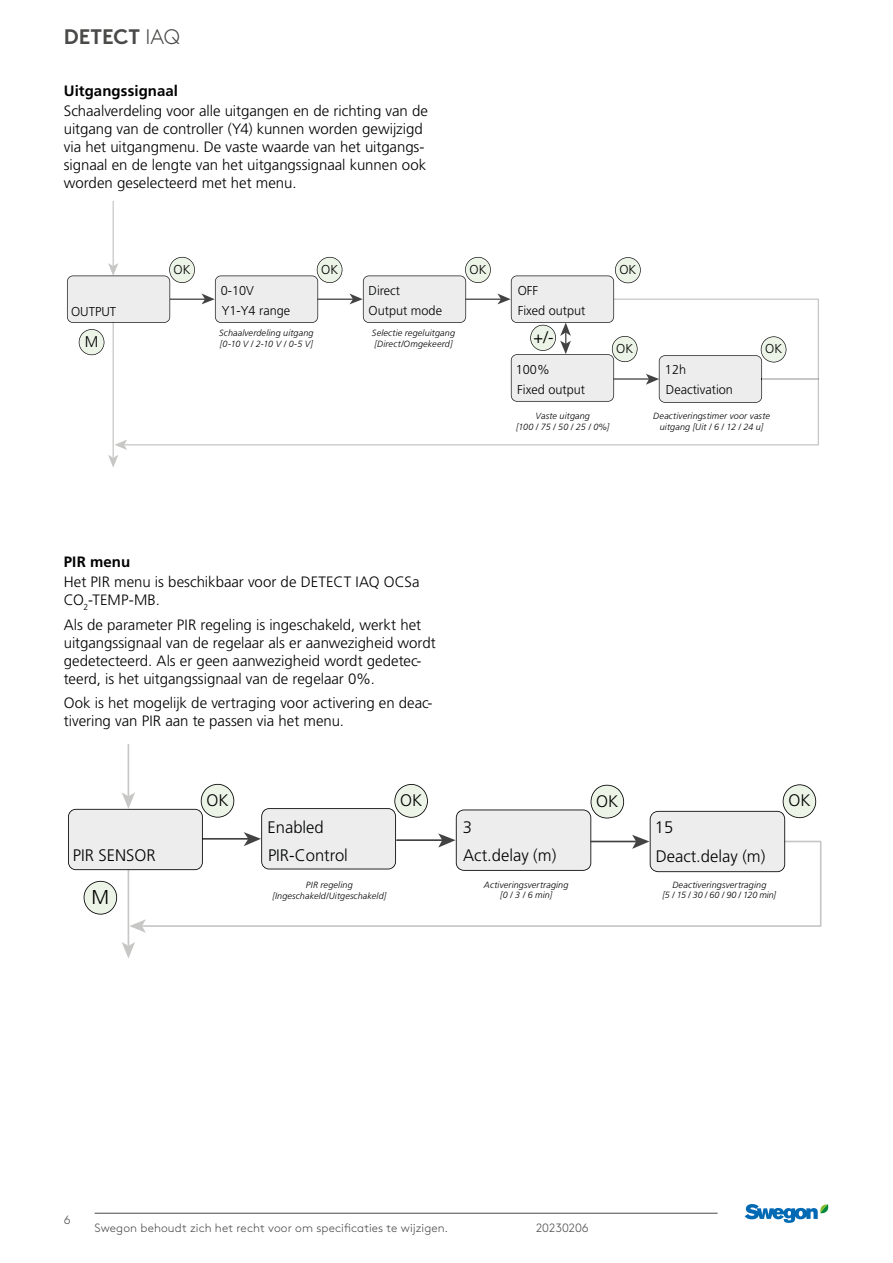
<style>
.page{position:relative;width:893px;height:1263px;background:#fff}
.page>*{position:absolute;margin:0;border:0;box-sizing:border-box;transform-origin:0 0}
.t1{font:700 21px "Swegon Brown";color:#4a4a49}
.t2{font:300 20.1px "Frutiger LT Pro";color:#000}
.t3{font:300 16.65px/28px "Frutiger LT Pro";color:#010202}
.t4{font:300 16.65px "Frutiger LT Pro";letter-spacing:.005em;color:#000}
.t5{font:300 15.45px "Frutiger LT Pro";color:#000}
.t6{font:300 15px/18px "Frutiger LT Pro";letter-spacing:-.005em;color:#000}
.t7{font:700 15px "Frutiger LT Pro";letter-spacing:.005em;color:#000}
.t8{font:300 12.9px/19.8px "Frutiger LT Pro";color:#010202}
.t9{font:300 12.9px "Frutiger LT Pro";letter-spacing:.005em;color:#000}
.t10{font:300 12px "Swegon Brown";letter-spacing:.01em;color:#4a4a49}
.t11{font:300 12px "Swegon Brown";letter-spacing:-.02em;color:#4a4a49}
.t12{font:italic 300 9px/10.8px "Frutiger LT Pro";letter-spacing:.015em;color:#000;text-align:center}
.s1{font-weight:300}
</style>
<div class="page">
<hr style="left:95px;top:1213px;width:623px;height:1px;background:#4a4a49">
<svg style="left:745px;top:1204px;width:84px;height:19px"></svg>
<svg style="left:195px;top:299px;width:624px;height:146px"></svg>
<hr style="left:169px;top:299px;width:37px;height:1px;background:#434343">
<svg style="left:201px;top:257px;width:141px;height:66px"></svg>
<svg style="left:67px;top:201px;width:128px;height:266px"></svg>
<hr style="left:317px;top:299px;width:37px;height:1px;background:#434343">
<svg style="left:349px;top:257px;width:142px;height:66px"></svg>
<hr style="left:465px;top:299px;width:37px;height:1px;background:#434343">
<hr style="left:762px;top:378px;width:56px;height:2px;background:#c7c7c6">
<svg style="left:497px;top:257px;width:289px;height:146px"></svg>
<svg style="left:234px;top:841px;width:587px;height:86px"></svg>
<hr style="left:202px;top:838px;width:48px;height:2px;background:#434343">
<svg style="left:68px;top:744px;width:166px;height:214px"></svg>
<svg style="left:244px;top:784px;width:184px;height:85px"></svg>
<hr style="left:396px;top:839px;width:48px;height:2px;background:#434343">
<svg style="left:438px;top:785px;width:186px;height:86px"></svg>
<hr style="left:590px;top:841px;width:48px;height:1px;background:#434343">
<svg style="left:632px;top:784px;width:184px;height:88px"></svg>
<h1 class="t1" style="left:64px;top:20px;width:118px">DETECT <span class="s1">IAQ</span></h1>
<p class="t7" style="left:64px;top:82px;width:116px">Uitgangssignaal</p>
<p class="t6" style="left:64px;top:102px;width:366px">Schaalverdeling voor alle uitgangen en de richting van de uitgang van de controller (Y4) kunnen worden gewijzigd via het uitgangmenu. De vaste waarde van het uitgangs&shy;signaal en de lengte van het uitgangssignaal kunnen ook worden geselecteerd met het menu.</p>
<p class="t8" style="left:71px;top:301px;width:47px">OUTPUT</p>
<p class="t5" style="left:85px;top:332px;width:15px">M</p>
<p class="t9" style="left:174px;top:262px;width:18px">OK</p>
<p class="t9" style="left:321px;top:262px;width:18px">OK</p>
<p class="t9" style="left:469px;top:262px;width:18px">OK</p>
<p class="t9" style="left:619px;top:262px;width:18px">OK</p>
<p class="t8" style="left:221px;top:281px;width:71px">0-10V<br>Y1-Y4 range</p>
<p class="t8" style="left:369px;top:280px;width:75px;line-height:20.2px">Direct<br>Output mode</p>
<p class="t12" style="left:219px;top:327px;width:96px;text-align:left">Schaalverdeling uitgang [0-10 V / 2-10 V / 0-5 V]</p>
<p class="t12" style="left:372px;top:327px;width:85px;text-align:left">Selectie regeluitgang [Direct/Omgekeerd]</p>
<p class="t8" style="left:518px;top:281px;width:22px">OFF</p>
<p class="t8" style="left:518px;top:301px;width:69px">Fixed output</p>
<p class="t4" style="left:533px;top:328px;width:22px">+/-</p>
<p class="t9" style="left:616px;top:341px;width:18px">OK</p>
<p class="t8" style="left:516px;top:360px;width:71px">100%<br>Fixed output</p>
<p class="t8" style="left:665px;top:360px;width:69px">12h<br>Deactivation</p>
<p class="t9" style="left:765px;top:341px;width:18px">OK</p>
<p class="t12" style="left:516px;top:410px;width:95px">Vaste uitgang<br>[100 / 75 / 50 / 25 / 0%]</p>
<p class="t12" style="left:653px;top:410px;width:118px">Deactiveringstimer voor vaste uitgang [Uit / 6 / 12 / 24 u]</p>
<p class="t7" style="left:64px;top:553px;width:68px">PIR menu</p>
<p class="t6" style="left:64px;top:573px;width:357px">Het PIR menu is beschikbaar voor de DETECT IAQ OCSa<br>CO<sub>2</sub>-TEMP-MB.</p>
<p class="t6" style="left:64px;top:616px;width:374px">Als de parameter PIR regeling is ingeschakeld, werkt het uitgangssignaal van de regelaar als er aanwezigheid wordt gedetecteerd. Als er geen aanwezigheid wordt gedetec&shy;teerd, is het uitgangssignaal van de regelaar 0%.</p>
<p class="t6" style="left:64px;top:694px;width:370px">Ook is het mogelijk de vertraging voor activering en deac&shy;tivering van PIR aan te passen via het menu.</p>
<p class="t3" style="left:73px;top:842px;width:84px">PIR SENSOR</p>
<h2 class="t2" style="left:92px;top:885px;width:19px">M</h2>
<p class="t4" style="left:206px;top:790px;width:24px">OK</p>
<p class="t4" style="left:400px;top:790px;width:24px">OK</p>
<p class="t4" style="left:596px;top:791px;width:24px">OK</p>
<p class="t4" style="left:788px;top:791px;width:24px">OK</p>
<p class="t3" style="left:267px;top:813px;width:82px">Enabled<br>PIR-Control</p>
<p class="t3" style="left:463px;top:813px;width:95px">3<br>Act.delay (m)</p>
<p class="t3" style="left:655px;top:812px;width:112px;line-height:29px">15<br>Deact.delay (m)</p>
<p class="t12" style="left:272px;top:880px;width:115px">PIR regeling [Ingeschakeld/Uitgeschakeld]</p>
<p class="t12" style="left:484px;top:879px;width:86px">Activeringsvertraging [0 / 3 / 6 min]</p>
<p class="t12" style="left:663px;top:879px;width:115px">Deactiveringsvertraging<br>[5 / 15 / 30 / 60 / 90 / 120 min]</p>
<p class="t10" style="left:64px;top:1211px;width:8px">6</p>
<p class="t10" style="left:95px;top:1219px;width:355px">Swegon behoudt zich het recht voor om specificaties te wijzigen.</p>
<p class="t11" style="left:536px;top:1219px;width:55px">20230206</p>
</div>
